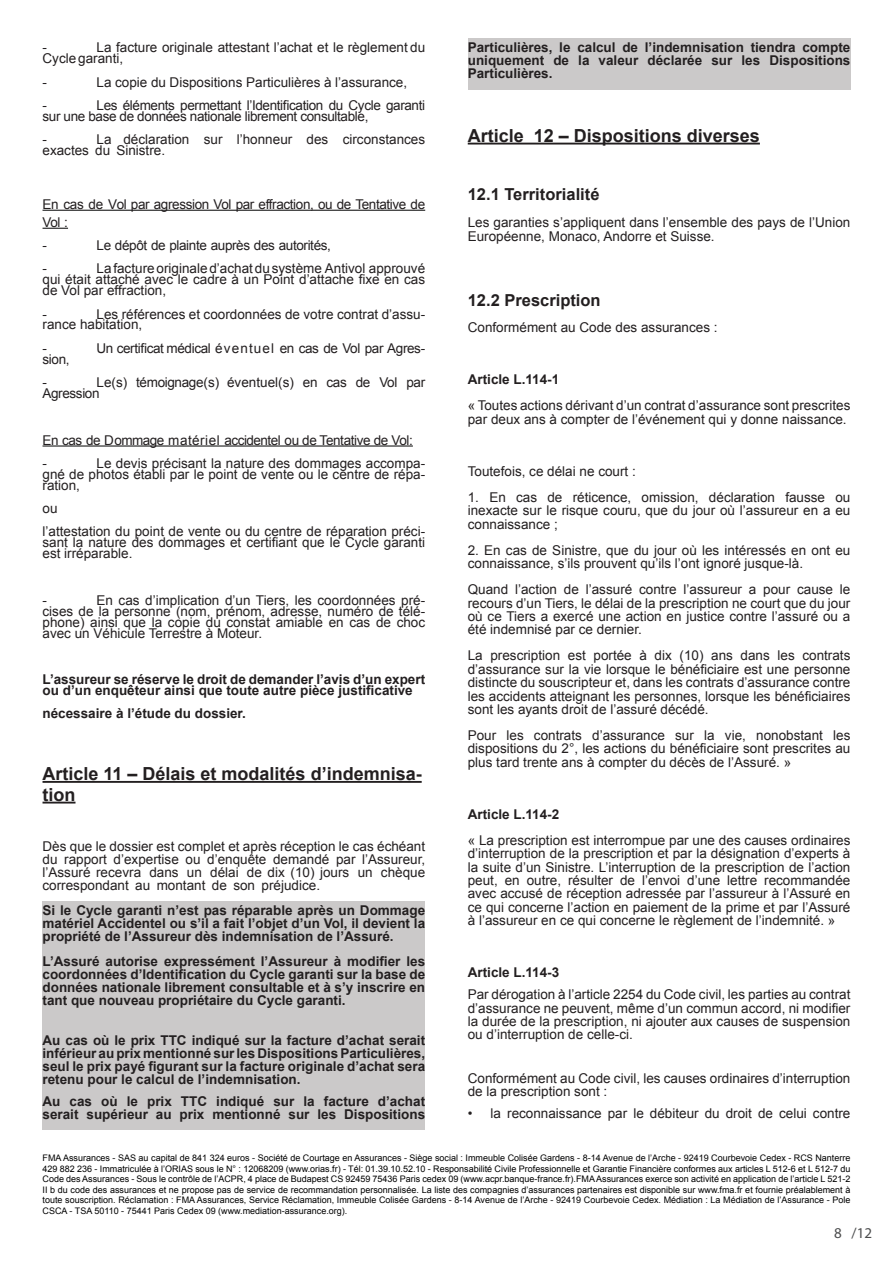
<style>
.page{position:relative;width:893px;height:1263px;background:#fff}
.page>*{position:absolute;margin:0;border:0;box-sizing:border-box;transform-origin:0 0}
.t1{font:700 18px/20.7px "Arial";color:#231f20}
.t2{font:700 16.5px "Arial";color:#231f20}
.t3{font:15px "Myriad Pro";color:#4b4c4d}
.t4{font:13.5px/13.4px "Arial";color:#231f20}
.t5{font:700 13.5px/12.9px "Arial";color:#231f20;text-align:justify}
.t6{font:13.5px/10.9px "Arial";letter-spacing:-.025em;color:#231f20}
.t7{font:13.5px/23.2px "Arial";letter-spacing:-.04em;color:#231f20}
.t8{font:9px/10.5px "Arial";color:#000001;text-align:justify}
</style>
<div class="page">
<hr style="left:43px;top:210px;width:382px;height:1px;background:#000">
<svg style="left:43px;top:228px;width:25px;height:1px"></svg>
<hr style="left:43px;top:445px;width:370px;height:1px;background:#000">
<hr style="left:43px;top:781px;width:379px;height:2px;background:#231f20">
<hr style="left:43px;top:802px;width:33px;height:1px;background:#231f20">
<div style="left:43px;top:901px;width:382px;height:51px;background:#cbc9c9"></div>
<div style="left:43px;top:952px;width:382px;height:64px;background:#cbc9c9"></div>
<div style="left:43px;top:1012px;width:382px;height:22px;background:#cbc9c9"></div>
<div style="left:43px;top:1031px;width:382px;height:64px;background:#cbc9c9"></div>
<div style="left:43px;top:1092px;width:382px;height:38px;background:#cbc9c9"></div>
<div style="left:468px;top:38px;width:382px;height:51px;background:#cbc9c9"></div>
<hr style="left:468px;top:143px;width:292px;height:2px;background:#231f20">
<p class="t4" style="left:43px;top:42px;width:384px;line-height:10.9px;text-indent:54px">La facture originale attestant l’achat et le règlement du<br>Cycle garanti,</p>
<p class="t4" style="left:43px;top:75px;width:6px">-</p>
<p class="t4" style="left:97px;top:75px;width:312px">La copie du Dispositions Particulières à l’assurance,</p>
<p class="t4" style="left:43px;top:99px;width:6px">-</p>
<p class="t4" style="left:43px;top:41px;width:6px">-</p>
<p class="t6" style="left:43px;top:100px;width:384px;text-indent:54px">Les éléments permettant l’Identification du Cycle garanti sur une base de données nationale librement consultable,</p>
<p class="t4" style="left:43px;top:133px;width:6px">-</p>
<p class="t4" style="left:43px;top:134px;width:384px;line-height:10.9px;text-indent:54px">La déclaration sur l’honneur des circonstances exactes du Sinistre.</p>
<p class="t5" style="left:468px;top:42px;width:384px">Particulières, le calcul de l’indemnisation tiendra compte uniquement de la valeur déclarée sur les Dispositions Particulières.</p>
<h1 class="t1" style="left:468px;top:126px;width:294px">Article 12 – Dispositions diverses</h1>
<p class="t2" style="left:468px;top:183px;width:133px">12.1 Territorialité</p>
<p class="t4" style="left:468px;top:215px;width:384px;line-height:14.1px">Les garanties s’appliquent dans l’ensemble des pays de l’Union<br>Européenne, Monaco, Andorre et Suisse.</p>
<p class="t6" style="left:43px;top:195px;width:384px;line-height:18px">En cas de Vol par agression Vol par effraction, ou de Tentative de<br>Vol :</p>
<p class="t4" style="left:43px;top:239px;width:6px">-</p>
<p class="t6" style="left:97px;top:240px;width:236px">Le dépôt de plainte auprès des autorités,</p>
<p class="t4" style="left:43px;top:262px;width:6px">-</p>
<p class="t4" style="left:43px;top:263px;width:384px;line-height:10.9px;text-align:justify;text-indent:54px">La facture originale d’achat du système Antivol approuvé qui était attaché avec le cadre à un Point d’attache fixe en cas de Vol par effraction,</p>
<p class="t4" style="left:43px;top:307px;width:6px">-</p>
<p class="t2" style="left:468px;top:289px;width:134px">12.2 Prescription</p>
<p class="t4" style="left:468px;top:321px;width:251px">Conformément au Code des assurances :</p>
<p class="t4" style="left:43px;top:308px;width:384px;line-height:10.9px;text-indent:54px">Les références et coordonnées de votre contrat d’assu&shy;rance habitation,</p>
<p class="t4" style="left:43px;top:341px;width:6px">-</p>
<p class="t6" style="left:97px;top:343px;width:330px">Un certificat médical éventuel en cas de Vol par Agres-</p>
<p class="t4" style="left:43px;top:347px;width:29px;line-height:23.2px">sion, -</p>
<p class="t5" style="left:468px;top:373px;width:93px">Article L.114-1</p>
<p class="t4" style="left:468px;top:399px;width:384px">« Toutes actions dérivant d’un contrat d’assurance sont prescrites par deux ans à compter de l’événement qui y donne naissance.</p>
<p class="t4" style="left:468px;top:465px;width:170px">Toutefois, ce délai ne court :</p>
<p class="t4" style="left:468px;top:491px;width:384px;text-align:justify">1. En cas de réticence, omission, déclaration fausse ou inexacte sur le risque couru, que du jour où l’assureur en a eu connaissance ;</p>
<p class="t4" style="left:468px;top:543px;width:384px">2. En cas de Sinistre, que du jour où les intéressés en ont eu connaissance, s’ils prouvent qu’ils l’ont ignoré jusque-là.</p>
<p class="t4" style="left:468px;top:583px;width:384px;text-align:justify">Quand l’action de l’assuré contre l’assureur a pour cause le recours d’un Tiers, le délai de la prescription ne court que du jour où ce Tiers a exercé une action en justice contre l’assuré ou a été indemnisé par ce dernier.</p>
<p class="t4" style="left:468px;top:649px;width:384px;text-align:justify">La prescription est portée à dix (10) ans dans les contrats d’assurance sur la vie lorsque le bénéficiaire est une personne distincte du souscripteur et, dans les contrats d’assurance contre les accidents atteignant les personnes, lorsque les bénéficiaires sont les ayants droit de l’assuré décédé.</p>
<p class="t4" style="left:468px;top:729px;width:384px;text-align:justify">Pour les contrats d’assurance sur la vie, nonobstant les dispositions du 2°, les actions du bénéficiaire sont prescrites au plus tard trente ans à compter du décès de l’Assuré. »</p>
<p class="t5" style="left:468px;top:808px;width:93px">Article L.114-2</p>
<p class="t4" style="left:468px;top:834px;width:384px;text-align:justify">« La prescription est interrompue par une des causes ordinaires d’interruption de la prescription et par la désignation d’experts à la suite d’un Sinistre. L’interruption de la prescription de l’action peut, en outre, résulter de l’envoi d’une lettre recommandée avec accusé de réception adressée par l’assureur à l’Assuré en ce qui concerne l’action en paiement de la prime et par l’Assuré à l’assureur en ce qui concerne le règlement de l’indemnité. »</p>
<p class="t5" style="left:468px;top:966px;width:93px">Article L.114-3</p>
<p class="t4" style="left:468px;top:988px;width:384px;text-align:justify">Par dérogation à l’article 2254 du Code civil, les parties au contrat d’assurance ne peuvent, même d’un commun accord, ni modifier la durée de la prescription, ni ajouter aux causes de suspension ou d’interruption de celle-ci.</p>
<p class="t4" style="left:468px;top:1072px;width:384px">Conformément au Code civil, les causes ordinaires d’interruption de la prescription sont :</p>
<p class="t4" style="left:468px;top:1107px;width:384px">• la reconnaissance par le débiteur du droit de celui contre</p>
<p class="t8" style="left:43px;top:1153px;width:809px">FMA Assurances - SAS au capital de 841 324 euros - Société de Courtage en Assurances - Siège social : Immeuble Colisée Gardens - 8-14 Avenue de l’Arche - 92419 Courbevoie Cedex - RCS Nanterre 429 882 236 - Immatriculée à l’ORIAS sous le N° : 12068209 (www.orias.fr) - Tél: 01.39.10.52.10 - Responsabilité Civile Professionnelle et Garantie Financière conformes aux articles L 512-6 et L 512-7 du Code des Assurances - Sous le contrôle de l’ACPR, 4 place de Budapest CS 92459 75436 Paris cedex 09 (www.acpr.banque-france.fr).FMA Assurances exerce son activité en application de l’article L 521-2<br>II b du code des assurances et ne propose pas de service de recommandation personnalisée. La liste des compagnies d’assurances partenaires est disponible sur www.fma.fr et fournie préalablement à toute souscription. Réclamation : FMA Assurances, Service Réclamation, Immeuble Colisée Gardens - 8-14 Avenue de l’Arche - 92419 Courbevoie Cedex. Médiation : La Médiation de l’Assurance - Pole CSCA - TSA 50110 - 75441 Paris Cedex 09 (www.mediation-assurance.org).</p>
<p class="t6" style="left:43px;top:377px;width:384px;text-indent:54px">Le(s) témoignage(s) éventuel(s) en cas de Vol par<br>Agression</p>
<p class="t7" style="left:43px;top:428px;width:372px">En cas de Dommage matériel accidentel ou de Tentative de Vol: -</p>
<p class="t4" style="left:43px;top:458px;width:384px;line-height:10.9px;text-align:justify;text-indent:54px">Le devis précisant la nature des dommages accompa&shy;gné de photos établi par le point de vente ou le centre de répa&shy;ration,</p>
<p class="t4" style="left:43px;top:497px;width:384px;line-height:23.2px">ou<br>l’attestation du point de vente ou du centre de réparation préci-</p>
<p class="t4" style="left:43px;top:537px;width:384px;line-height:10.9px">sant la nature des dommages et certifiant que le Cycle garanti est irréparable.</p>
<p class="t4" style="left:43px;top:593px;width:6px">-</p>
<p class="t4" style="left:43px;top:595px;width:384px;line-height:10.9px;text-align:justify;text-indent:54px">En cas d’implication d’un Tiers, les coordonnées pré&shy;cises de la personne (nom, prénom, adresse, numéro de télé&shy;phone) ainsi que la copie du constat amiable en cas de choc avec un Véhicule Terrestre à Moteur.</p>
<p class="t5" style="left:43px;top:674px;width:384px;line-height:10.9px">L’assureur se réserve le droit de demander l’avis d’un expert ou d’un enquêteur ainsi que toute autre pièce justificative</p>
<p class="t5" style="left:43px;top:708px;width:205px">nécessaire à l’étude du dossier.</p>
<h1 class="t1" style="left:43px;top:764px;width:381px">Article 11 – Délais et modalités d’indemnisa&shy;tion</h1>
<p class="t4" style="left:43px;top:840px;width:384px;line-height:12.9px;text-align:justify">Dès que le dossier est complet et après réception le cas échéant du rapport d’expertise ou d’enquête demandé par l’Assureur, l’Assuré recevra dans un délai de dix (10) jours un chèque correspondant au montant de son préjudice.</p>
<p class="t5" style="left:43px;top:904px;width:384px">Si le Cycle garanti n’est pas réparable après un Dommage matériel Accidentel ou s’il a fait l’objet d’un Vol, il devient la propriété de l’Assureur dès indemnisation de l’Assuré.</p>
<p class="t5" style="left:43px;top:956px;width:384px">L’Assuré autorise expressément l’Assureur à modifier les coordonnées d’Identification du Cycle garanti sur la base de données nationale librement consultable et à s’y inscrire en tant que nouveau propriétaire du Cycle garanti.</p>
<p class="t5" style="left:43px;top:1035px;width:384px">Au cas où le prix TTC indiqué sur la facture d’achat serait inférieur au prix mentionné sur les Dispositions Particulières, seul le prix payé figurant sur la facture originale d’achat sera retenu pour le calcul de l’indemnisation.</p>
<p class="t5" style="left:43px;top:1095px;width:384px">Au cas où le prix TTC indiqué sur la facture d’achat serait supérieur au prix mentionné sur les Dispositions</p>
<p class="t3" style="left:834px;top:1224px;width:39px">8 /12</p>
</div>
